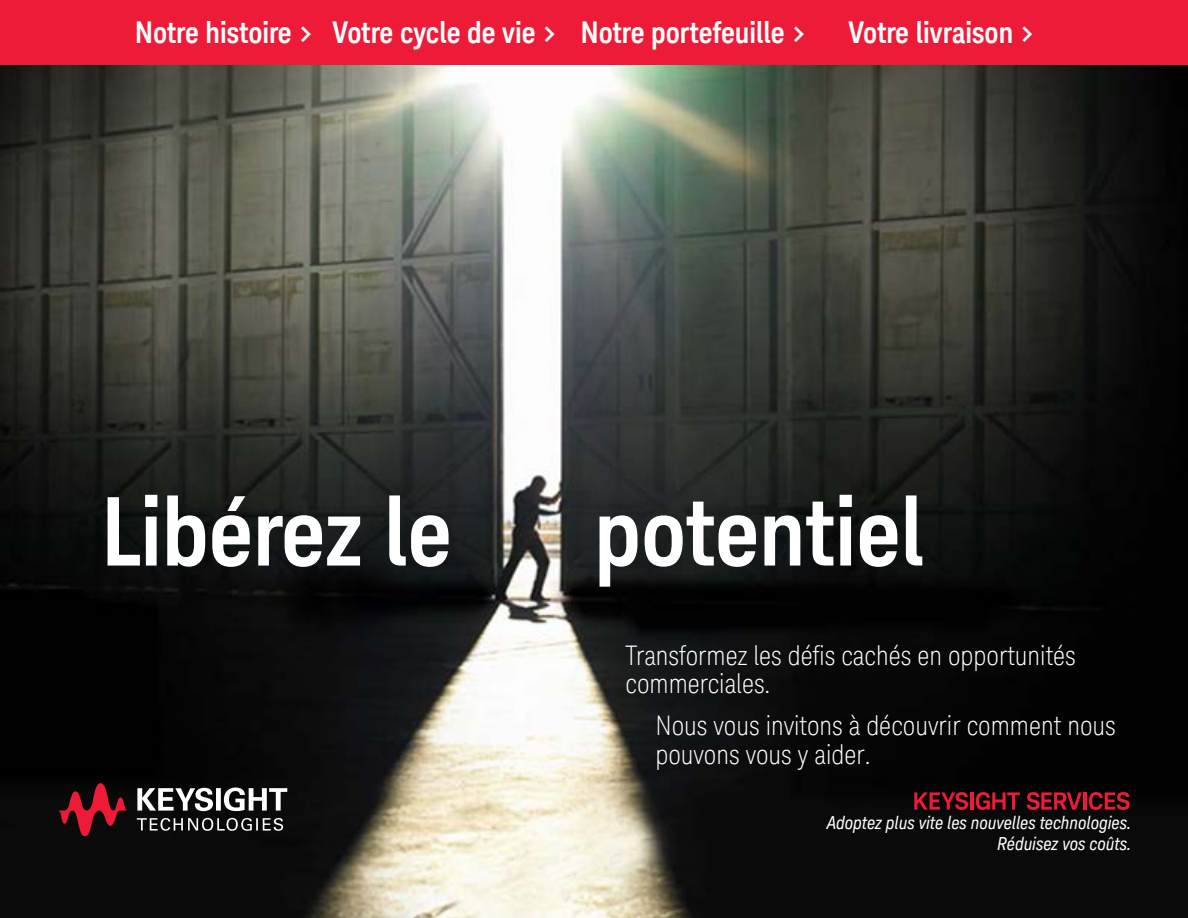
<style>
.page{position:relative;width:1188px;height:918px;background:#fff}
.page>*{position:absolute;margin:0;border:0;box-sizing:border-box;transform-origin:0 0}
.ab_title{font:700 96px "Keysight Sans Condensed";color:#fff}
.aa_menu{font:700 30px "Keysight Sans Condensed";color:#fff}
.ac_cover_whitetext{font:300 condensed 27px/28.5px "Keysight Sans";color:#fff}
.ad_logo_subtext{font:italic 18px/21px "Keysight Sans Condensed";color:#fff;text-align:right}
</style>
<div class="page">
<img style="left:0;top:64px;width:1188px;height:854px">
<svg style="left:914px;top:792px;width:54px;height:18px"></svg>
<hr style="left:970px;top:792px;width:3px;height:18px;background:#ed1b37">
<svg style="left:976px;top:792px;width:44px;height:18px"></svg>
<svg style="left:1027px;top:792px;width:55px;height:18px"></svg>
<hr style="left:1084px;top:792px;width:3px;height:18px;background:#ed1b37">
<svg style="left:1089px;top:792px;width:41px;height:18px"></svg>
<div style="left:0;top:0;width:1188px;height:64px;background:#ed1b37"></div>
<svg style="left:137px;top:818px;width:146px;height:13px;background:#505050"></svg>
<svg style="left:137px;top:788px;width:150px;height:23px"></svg>
<svg style="left:58px;top:783px;width:69px;height:53px;background:#580f19"></svg>
<p class="aa_menu" style="left:135px;top:14px;width:180px">Notre histoire &gt;</p>
<p class="aa_menu" style="left:333px;top:14px;width:226px">Votre cycle de vie &gt;</p>
<p class="aa_menu" style="left:581px;top:14px;width:227px">Notre portefeuille &gt;</p>
<p class="aa_menu" style="left:848px;top:14px;width:188px">Votre livraison &gt;</p>
<p class="ab_title" style="left:102px;top:474px;width:352px">Libérez le</p>
<p class="ab_title" style="left:594px;top:474px;width:331px">potentiel</p>
<p class="ac_cover_whitetext" style="left:626px;top:641px;width:452px">Transformez les défis cachés en opportunités commerciales.</p>
<p class="ac_cover_whitetext" style="left:656px;top:711px;width:462px">Nous vous invitons à découvrir comment nous pouvons vous y aider.</p>
<p class="ad_logo_subtext" style="left:827px;top:813px;width:306px">Adoptez plus vite les nouvelles technologies.<br>Réduisez vos coûts.</p>
</div>
